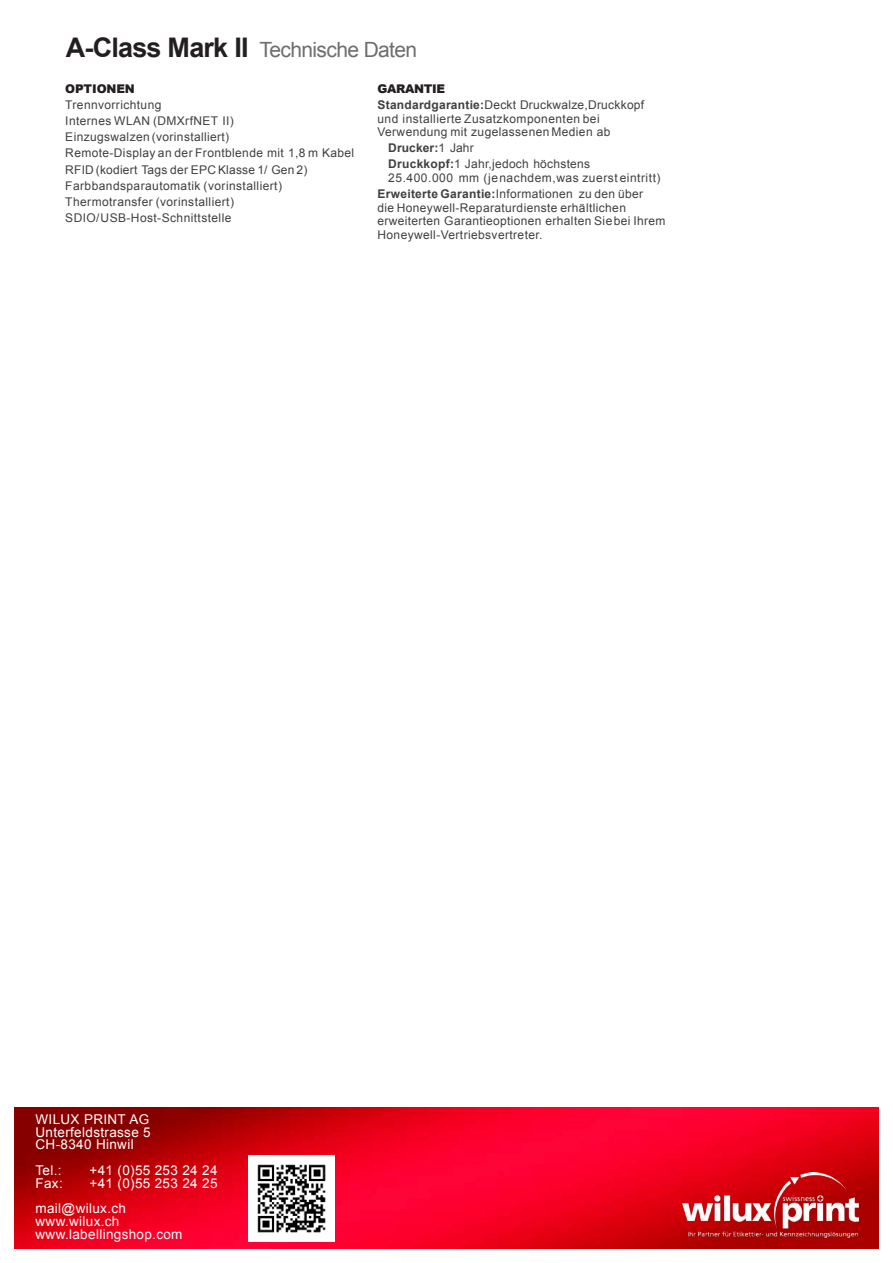
<style>
.page{position:relative;width:893px;height:1263px;background:#fff}
.page>*{position:absolute;margin:0;border:0;box-sizing:border-box;transform-origin:0 0}
.t1{font:21px "Arial";letter-spacing:-.03em;color:#6d6e70}
.t2{font:13.5px/12.8px "Arial";letter-spacing:.025em;color:#fff}
.t3{font:12px/16.2px "Arial";letter-spacing:.03em;color:#403f41}
.t4{font:900 12px "Arial";letter-spacing:-.015em;color:#231f20}
.s1{font-weight:700;font-size:27px;color:#231f20}
.s2{font-weight:900;color:#231f20}
.s3{font-weight:700}
</style>
<div class="page">
<img style="left:14px;top:1107px;width:865px;height:142px">
<img style="left:683px;top:1172px;width:175px;height:65px">
<img style="left:248px;top:1155px;width:87px;height:87px">
<h1 class="t1" style="left:66px;top:42px;width:353px"><span class="s1">A-Class Mark II</span> Technische Daten</h1>
<p class="t4" style="left:65px;top:84px;width:71px">OPTIONEN</p>
<p class="t3" style="left:65px;top:98px;width:291px">Trennvorrichtung<br>Internes WLAN (DMXrfNET II)<br>Einzugswalzen (vorinstalliert)<br>Remote-Display an der Frontblende mit 1,8 m Kabel RFID (kodiert Tags der EPC Klasse 1/ Gen 2)<br>Farbbandsparautomatik (vorinstalliert)<br>Thermotransfer (vorinstalliert)<br>SDIO/USB-Host-Schnittstelle</p>
<p class="t3" style="left:377px;top:82px;width:268px"><span class="s2">GARANTIE<br></span><span class="s3">Standardgarantie:</span>Deckt Druckwalze,Druckkopf</p>
<p class="t3" style="left:377px;top:113px;width:234px;line-height:13.5px">und installierte Zusatzkomponenten bei<br>Verwendung mit zugelassenen Medien ab</p>
<p class="t3" style="left:388px;top:141px;width:203px"><span class="s3">Drucker:</span>1 Jahr<br><span class="s3">Druckkopf:</span>1 Jahr,jedoch höchstens</p>
<p class="t3" style="left:377px;top:171px;width:285px;text-indent:11px">25.400.000 mm (jenachdem,was zuerst eintritt)<br><span class="s3">Erweiterte Garantie:</span>Informationen zu den über</p>
<p class="t3" style="left:377px;top:202px;width:289px;line-height:13.5px">die Honeywell-Reparaturdienste erhältlichen erweiterten Garantieoptionen erhalten Siebei Ihrem<br>Honeywell-Vertriebsvertreter.</p>
<p class="t2" style="left:36px;top:1114px;width:117px;text-align:justify">WILUX PRINT AG Unterfeldstrasse 5<br>CH-8340 Hinwil</p>
<p class="t2" style="left:36px;top:1165px;width:28px">Tel.:</p>
<p class="t2" style="left:90px;top:1165px;width:129px">+41 (0)55 253 24 24</p>
<p class="t2" style="left:36px;top:1178px;width:29px">Fax:</p>
<p class="t2" style="left:36px;top:1171px;width:183px;line-height:25.5px;text-indent:54px">+41 (0)55 253 24 25 mail@wilux.ch</p>
<p class="t2" style="left:36px;top:1216px;width:148px">www.wilux.ch www.labellingshop.com</p>
</div>
